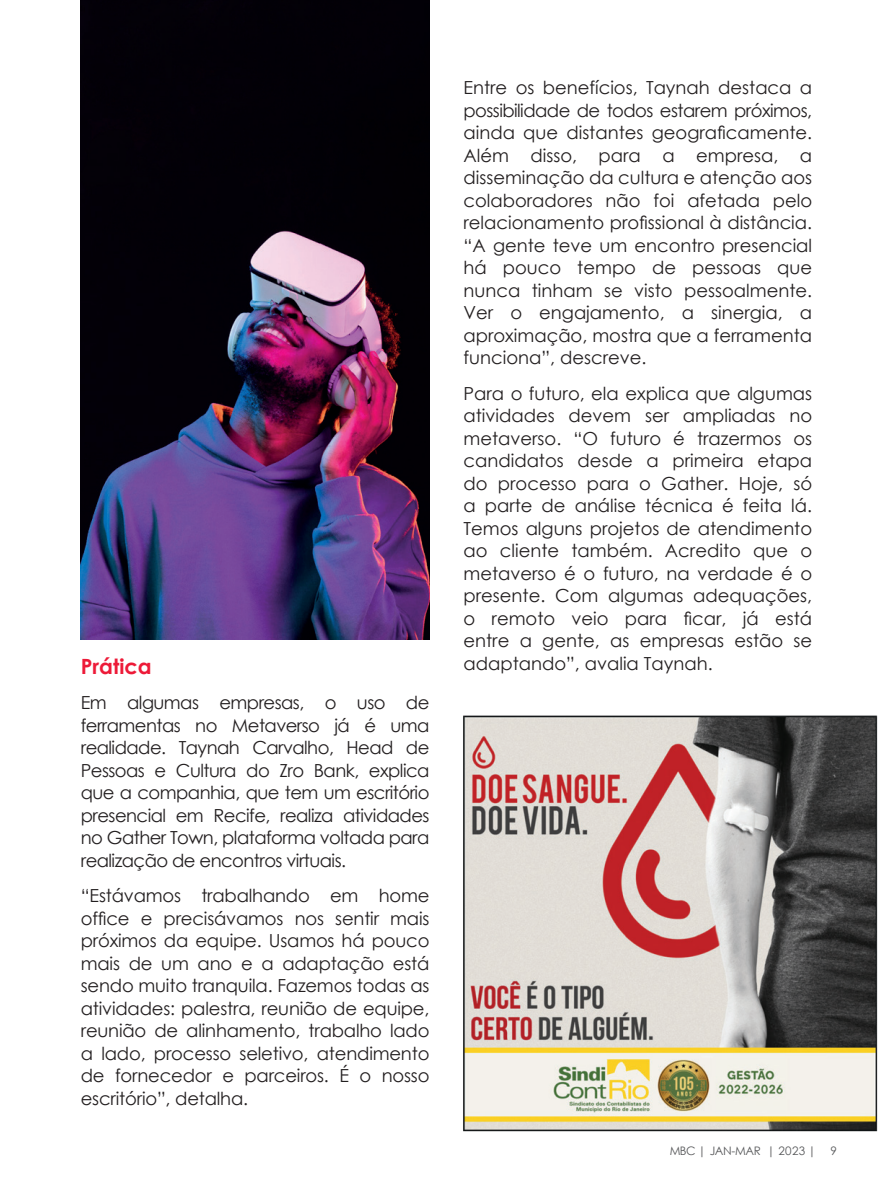
<style>
.page{position:relative;width:893px;height:1191px;background:#fff}
.page>*{position:absolute;margin:0;border:0;box-sizing:border-box;transform-origin:0 0}
.t1{font:700 21px "Century Gothic";color:#ed1a38}
.t2{font:18px/22.5px "Century Gothic";letter-spacing:-.005em;color:#231f20;text-align:justify}
.t3{font:11.7px "Century Gothic";letter-spacing:-.03em;color:#57585a}
</style>
<div class="page">
<img style="left:463px;top:715px;width:415px;height:417px">
<img style="left:81px;top:0;width:348px;height:639px">
<p class="t1" style="left:81px;top:650px;width:72px">Prática</p>
<p class="t2" style="left:81px;top:691px;width:350px">Em algumas empresas, o uso de ferramentas no Metaverso já é uma realidade. Taynah Carvalho, Head de Pessoas e Cultura do Zro Bank, explica que a companhia, que tem um escritório presencial em Recife, realiza atividades no Gather Town, plataforma voltada para realização de encontros virtuais.</p>
<p class="t2" style="left:81px;top:884px;width:350px">“Estávamos trabalhando em home office e precisávamos nos sentir mais próximos da equipe. Usamos há pouco mais de um ano e a adaptação está sendo muito tranquila. Fazemos todas as atividades: palestra, reunião de equipe, reunião de alinhamento, trabalho lado a lado, processo seletivo, atendimento de fornecedor e parceiros. É o nosso escritório”, detalha.</p>
<p class="t2" style="left:463px;top:76px;width:350px">Entre os benefícios, Taynah destaca a possibilidade de todos estarem próximos, ainda que distantes geograficamente.<br>Além disso, para a empresa, a disseminação da cultura e atenção aos colaboradores não foi afetada pelo relacionamento profissional à distância. “A gente teve um encontro presencial há pouco tempo de pessoas que nunca tinham se visto pessoalmente.<br>Ver o engajamento, a sinergia, a aproximação, mostra que a ferramenta funciona”, descreve.</p>
<p class="t2" style="left:463px;top:382px;width:350px">Para o futuro, ela explica que algumas atividades devem ser ampliadas no metaverso. “O futuro é trazermos os candidatos desde a primeira etapa do processo para o Gather. Hoje, só a parte de análise técnica é feita lá.<br>Temos alguns projetos de atendimento ao cliente também. Acredito que o metaverso é o futuro, na verdade é o presente. Com algumas adequações, o remoto veio para ficar, já está entre a gente, as empresas estão se adaptando”, avalia Taynah.</p>
<p class="t3" style="left:670px;top:1142px;width:169px">MBC | JAN-MAR | 2023 | 9</p>
</div>
